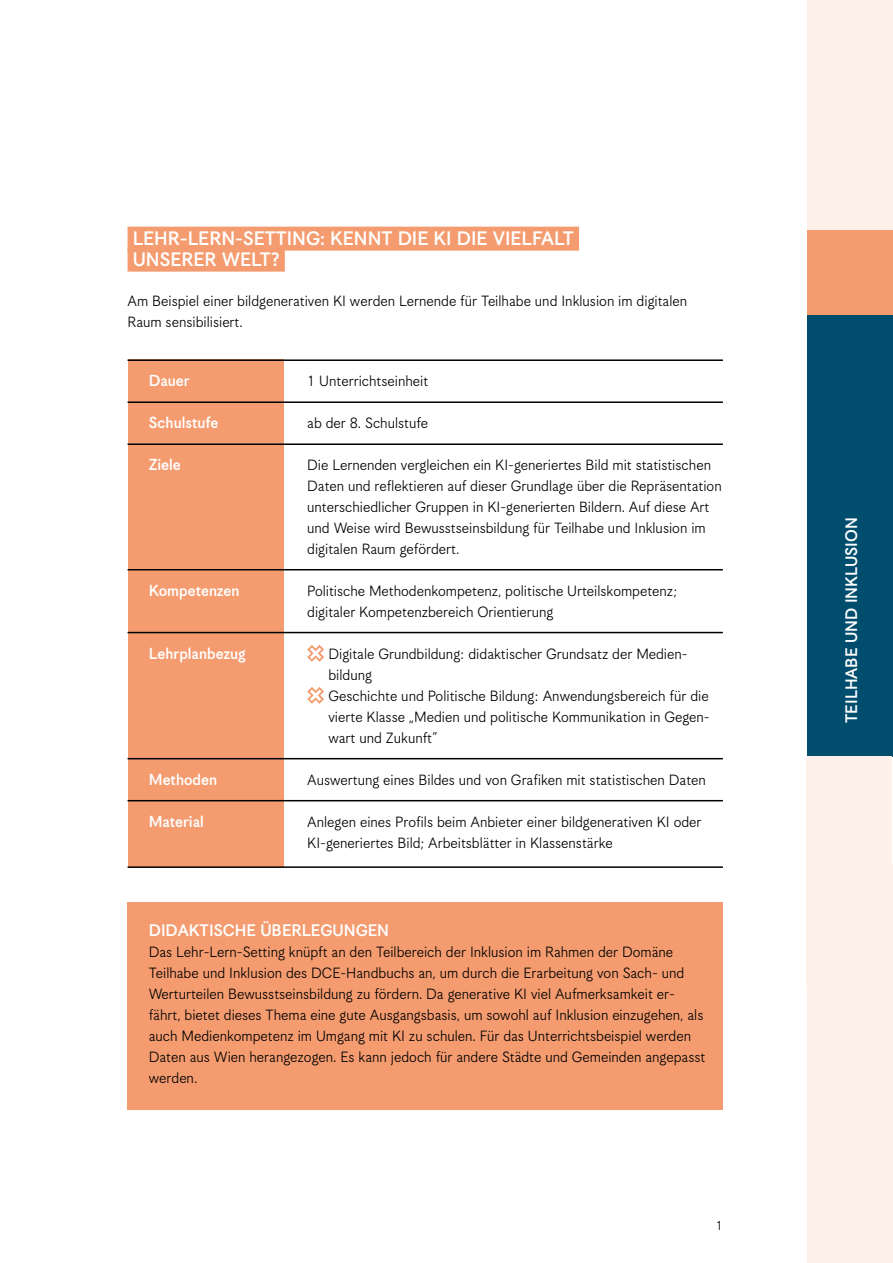
<style>
.page{position:relative;width:893px;height:1263px;background:#fff}
.page>*{position:absolute;margin:0;border:0;box-sizing:border-box;transform-origin:0 0}
.t1{font:21px/21px "Korpus Grotesk D";color:#fff}
.t2{font:18px "Korpus Grotesk D";color:#fff}
.t3{font:17.25px "Korpus Grotesk D";color:#fff}
.t4{font:16.5px/21px "Korpus Grotesk A";color:#000}
.t5{font:14.25px "Korpus Grotesk A";color:#000}
</style>
<div class="page">
<div style="left:128px;top:359px;width:155px;height:509px;background:#f49c70"></div>
<div style="left:128px;top:902px;width:595px;height:208px;background:#f49c70"></div>
<div style="left:808px;top:315px;width:85px;height:442px;background:#004d6d"></div>
<div style="left:808px;top:230px;width:85px;height:85px;background:#f49c70"></div>
<div style="left:808px;top:757px;width:85px;height:506px;background:#fef1ea"></div>
<div style="left:808px;top:0;width:85px;height:230px;background:#fef1ea"></div>
<div style="left:128px;top:227px;width:451px;height:24px;background:#f49c70"></div>
<div style="left:128px;top:248px;width:157px;height:24px;background:#f49c70"></div>
<svg style="left:307px;top:645px;width:17px;height:17px"></svg>
<svg style="left:307px;top:687px;width:17px;height:17px"></svg>
<hr style="left:128px;top:359px;width:595px;height:2px;background:#000">
<hr style="left:128px;top:401px;width:595px;height:2px;background:#000">
<hr style="left:128px;top:443px;width:595px;height:2px;background:#000">
<hr style="left:128px;top:569px;width:595px;height:1px;background:#000">
<hr style="left:128px;top:632px;width:595px;height:1px;background:#000">
<hr style="left:128px;top:758px;width:595px;height:1px;background:#000">
<hr style="left:128px;top:800px;width:595px;height:1px;background:#000">
<hr style="left:128px;top:866px;width:595px;height:2px;background:#000">
<div style="left:805px;top:757px;width:88px;height:106px;background:#fef1ea"></div>
<div style="left:806px;top:757px;width:85px;height:229px;background:#fef1ea"></div>
<p class="t1" style="left:133px;top:228px;width:443px">LEHR-LERN-SETTING: KENNT DIE KI DIE VIELFALT<br>UNSERER WELT?</p>
<p class="t4" style="left:128px;top:290px;width:561px">Am Beispiel einer bildgenerativen KI werden Lernende für Teilhabe und Inklusion im digitalen<br>Raum sensibilisiert.</p>
<p class="t3" style="left:149px;top:371px;width:42px">Dauer</p>
<p class="t3" style="left:149px;top:413px;width:71px">Schulstufe</p>
<p class="t3" style="left:149px;top:455px;width:34px">Ziele</p>
<p class="t3" style="left:149px;top:581px;width:92px">Kompetenzen</p>
<p class="t3" style="left:149px;top:644px;width:98px">Lehrplanbezug</p>
<p class="t3" style="left:149px;top:770px;width:70px">Methoden</p>
<p class="t3" style="left:149px;top:812px;width:56px">Material</p>
<p class="t4" style="left:307px;top:370px;width:123px">1 Unterrichtseinheit</p>
<p class="t4" style="left:307px;top:412px;width:123px">ab der 8. Schulstufe</p>
<p class="t4" style="left:307px;top:454px;width:416px">Die Lernenden vergleichen ein KI-generiertes Bild mit statistischen Daten und reflektieren auf dieser Grundlage über die Repräsentation unterschiedlicher Gruppen in KI-generierten Bildern. Auf diese Art und Weise wird Bewusstseinsbildung für Teilhabe und Inklusion im digitalen Raum gefördert.</p>
<p class="t4" style="left:307px;top:580px;width:371px">Politische Methodenkompetenz, politische Urteilskompetenz; digitaler Kompetenzbereich Orientierung</p>
<p class="t4" style="left:328px;top:643px;width:383px">Digitale Grundbildung: didaktischer Grundsatz der Medien&shy;bildung<br>Geschichte und Politische Bildung: Anwendungsbereich für die vierte Klasse „Medien und politische Kommunikation in Gegen&shy;wart und Zukunft“</p>
<p class="t4" style="left:307px;top:769px;width:400px">Auswertung eines Bildes und von Grafiken mit statistischen Daten</p>
<p class="t4" style="left:307px;top:811px;width:396px">Anlegen eines Profils beim Anbieter einer bildgenerativen KI oder<br>KI-generiertes Bild; Arbeitsblätter in Klassenstärke</p>
<p class="t2" style="left:149px;top:920px;width:242px">DIDAKTISCHE ÜBERLEGUNGEN</p>
<p class="t4" style="left:149px;top:941px;width:558px">Das Lehr-Lern-Setting knüpft an den Teilbereich der Inklusion im Rahmen der Domäne Teilhabe und Inklusion des DCE-Handbuchs an, um durch die Erarbeitung von Sach- und Werturteilen Bewusstseinsbildung zu fördern. Da generative KI viel Aufmerksamkeit er&shy;fährt, bietet dieses Thema eine gute Ausgangsbasis, um sowohl auf Inklusion einzugehen, als auch Medienkompetenz im Umgang mit KI zu schulen. Für das Unterrichtsbeispiel werden Daten aus Wien herangezogen. Es kann jedoch für andere Städte und Gemeinden angepasst werden.</p>
<p class="t5" style="left:716px;top:1217px;width:9px">1</p>
<p class="t2" style="left:841px;top:723px;width:207px;rotate:-90deg">TEILHABE UND INKLUSION</p>
</div>
